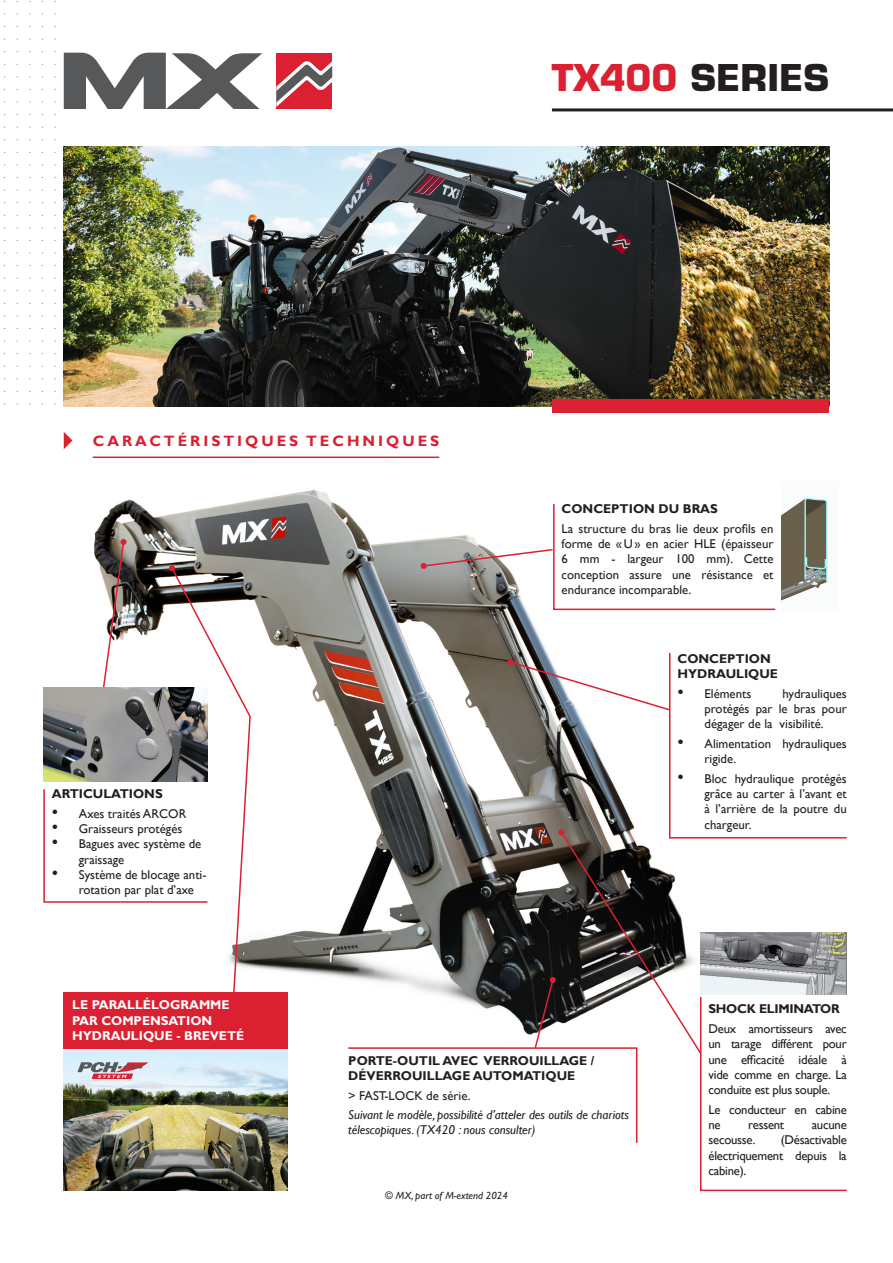
<style>
.page{position:relative;width:893px;height:1263px;background:#fff}
.page>*{position:absolute;margin:0;border:0;box-sizing:border-box;transform-origin:0 0}
.t1{font:700 36px "Eurostile LT Std";color:#231f20}
.Titre{font:700 15px "Gill Sans";letter-spacing:.2em;color:#da2031}
.t2{font:12.75px/15.3px "Gill Sans";color:#231f20;text-align:justify}
.t3{font:700 12.75px/15.3px "Gill Sans";color:#231f20}
.t4{font:italic 12.75px/15.3px "Gill Sans";color:#231f20}
.t5{font:700 12.75px/15.3px "Gill Sans";color:#fff}
.t6{font:12.75px/15.3px "Gill Sans";letter-spacing:-.02em;color:#231f20}
.t7{font:700 12.75px "Gill Sans";letter-spacing:-.02em;color:#231f20}
.t8{font:italic 10.5px "Gill Sans Std";color:#231f20}
.s1{color:#da2031}
.s2{font-size:18px}
</style>
<div class="page">
<img style="left:94px;top:489px;width:453px;height:489px">
<img style="left:782px;top:497px;width:46px;height:103px">
<img style="left:64px;top:1048px;width:224px;height:142px">
<svg style="left:77px;top:1062px;width:71px;height:17px"></svg>
<img style="left:64px;top:146px;width:765px;height:260px">
<svg style="left:64px;top:52px;width:198px;height:56px"></svg>
<div style="left:276px;top:53px;width:56px;height:55px;background:#da2031"></div>
<svg style="left:276px;top:61px;width:56px;height:46px"></svg>
<div style="left:553px;top:399px;width:276px;height:14px;background:#da2031"></div>
<hr style="left:552px;top:108px;width:341px;height:3px;background:#231f20">
<svg style="left:64px;top:432px;width:8px;height:17px"></svg>
<div style="left:64px;top:992px;width:224px;height:56px;background:#da2031"></div>
<svg style="left:347px;top:651px;width:500px;height:541px"></svg>
<svg style="left:420px;top:502px;width:356px;height:109px"></svg>
<svg style="left:43px;top:539px;width:209px;height:460px"></svg>
<hr style="left:93px;top:456px;width:346px;height:2px;background:#da2031">
<p class="t1" style="left:552px;top:55px;width:279px"><span class="s1">TX400</span> SERIES</p>
<p class="Titre" style="left:93px;top:432px;width:348px">CARACTÉRISTIQUES TECHNIQUES</p>
<p class="t3" style="left:52px;top:786px;width:112px">ARTICULATIONS</p>
<p class="t2" style="left:52px;top:806px;width:136px"><span class="s2">•</span> Axes traités ARCOR</p>
<p class="t2" style="left:52px;top:821px;width:132px"><span class="s2">•</span> Graisseurs protégés</p>
<p class="t2" style="left:79px;top:837px;width:124px;text-indent:-27px"><span class="s2">•</span> Bagues avec système de graissage</p>
<p class="t2" style="left:79px;top:867px;width:129px;text-indent:-27px"><span class="s2">•</span> Système de blocage anti&shy;rotation par plat d’axe</p>
<p class="t3" style="left:562px;top:502px;width:158px">CONCEPTION DU BRAS</p>
<p class="t2" style="left:562px;top:521px;width:213px">La structure du bras lie deux profils en forme de «U» en acier HLE (épaisseur 6 mm - largeur 100 mm). Cette conception assure une résistance et endurance incomparable.</p>
<p class="t3" style="left:677px;top:651px;width:102px">CONCEPTION<br>HYDRAULIQUE</p>
<p class="t2" style="left:677px;top:686px;width:75px"><span class="s2">•</span> Eléments</p>
<p class="t2" style="left:704px;top:686px;width:144px;text-indent:78px">hydrauliques protégés par le bras pour dégager de la visibilité.</p>
<p class="t2" style="left:704px;top:736px;width:144px;text-indent:-27px"><span class="s2">•</span> Alimentation hydrauliques rigide.</p>
<p class="t2" style="left:704px;top:771px;width:144px;text-indent:-27px"><span class="s2">•</span> Bloc hydraulique protégés grâce au carter à l’avant et à l’arrière de la poutre du chargeur.</p>
<p class="t5" style="left:72px;top:998px;width:174px">LE PARALLÉLOGRAMME<br>PAR COMPENSATION<br>HYDRAULIQUE - BREVETÉ</p>
<p class="t3" style="left:348px;top:1053px;width:248px">PORTE-OUTIL AVEC VERROUILLAGE /<br>DÉVERROUILLAGE AUTOMATIQUE</p>
<p class="t2" style="left:348px;top:1088px;width:124px">&gt; FAST-LOCK de série.</p>
<p class="t4" style="left:348px;top:1107px;width:282px">Suivant le modèle, possibilité d’atteler des outils de chariots télescopiques. (TX420 : nous consulter)</p>
<p class="t8" style="left:385px;top:1189px;width:124px">© MX, part of M-extend 2024</p>
<p class="t7" style="left:708px;top:1001px;width:133px">SHOCK ELIMINATOR</p>
<p class="t2" style="left:708px;top:1021px;width:140px">Deux amortisseurs avec un tarage différent pour une efficacité idéale à vide comme en charge. La conduite est plus souple.</p>
<p class="t6" style="left:708px;top:1102px;width:140px">Le conducteur en cabine ne</p>
<p class="t6" style="left:748px;top:1117px;width:37px">ressent</p>
<p class="t2" style="left:812px;top:1117px;width:36px">aucune</p>
<p class="t6" style="left:708px;top:1133px;width:48px">secousse.</p>
<p class="t2" style="left:708px;top:1133px;width:140px;text-indent:72px">(Désactivable électriquement depuis la cabine).</p>
</div>
